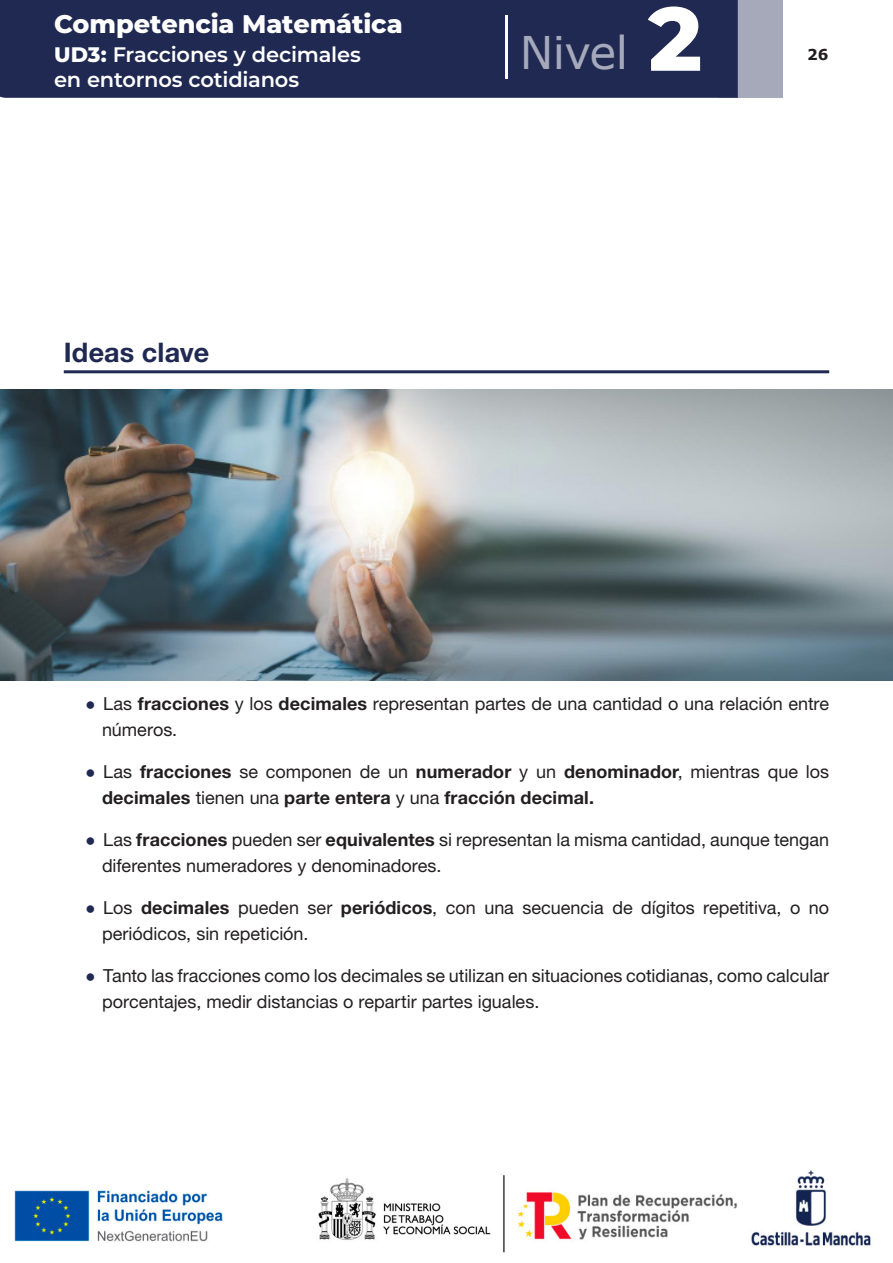
<style>
.page{position:relative;width:893px;height:1263px;background:#fff}
.page>*{position:absolute;margin:0;border:0;box-sizing:border-box;transform-origin:0 0}
.t1{font:45px "Verdana";letter-spacing:-.015em;color:#a5a9ba}
._1__TITULO{font:27px "Helvetica Neue LT 75 Bd";letter-spacing:.005em;color:#1f2952}
.t2{font:800 25.5px "Montserrat";letter-spacing:-.005em;color:#fff}
.t3{font:600 21px/25.2px "Montserrat";letter-spacing:-.01em;color:#fff}
.t4{font:18px/25.5px "Helvetica Neue LT 55 Rm";color:#231f20}
.t5{font:18px/25.5px "Helvetica Neue LT 75 Bd";letter-spacing:.005em;color:#231f20}
.t6{font:700 15px "Verdana";color:#231f20}
.s1{font-weight:800}
.s2{font-family:"Montserrat";font-weight:800;font-size:90px;color:#fff}
.s3{font-family:"Verdana";font-weight:700;font-size:15px;color:#1f2952}
.s4{font-family:"Helvetica Neue LT 75 Bd"}
.s5{font-family:"Helvetica Neue LT 55 Rm"}
</style>
<div class="page">
<img style="left:14px;top:1170px;width:857px;height:83px">
<div style="left:719px;top:0;width:63px;height:98px;background:#a5a9ba"></div>
<div style="left:0;top:0;width:738px;height:98px;background:#1f2952"></div>
<hr style="left:505px;top:16px;width:2px;height:63px;background:#fff">
<hr style="left:64px;top:370px;width:765px;height:3px;background:#1f2952">
<img style="left:0;top:389px;width:893px;height:292px">
<h3 class="t2" style="left:54px;top:5px;width:350px">Competencia Matemática</h3>
<p class="t3" style="left:54px;top:41px;width:309px"><span class="s1">UD3:</span> Fracciones y decimales en entornos cotidianos</p>
<p class="_1__TITULO" style="left:64px;top:335px;width:147px">Ideas clave</p>
<h1 class="t1" style="left:520px;top:22px;width:184px">Nivel <span class="s2">2</span></h1>
<p class="t6" style="left:807px;top:44px;width:23px">26</p>
<p class="t4" style="left:102px;top:691px;width:729px;text-indent:-17px"><span class="s3">•</span> Las <span class="s4">fracciones</span> y los <span class="s4">decimales</span> representan partes de una cantidad o una relación entre números.</p>
<p class="t5" style="left:102px;top:759px;width:729px;text-indent:-17px"><span class="s3">•</span> <span class="s5">Las</span> fracciones <span class="s5">se componen de un</span> numerador <span class="s5">y un</span> denominador<span class="s5">, mientras que los </span>decimales <span class="s5">tienen una</span> parte entera <span class="s5">y una</span> fracción decimal.</p>
<p class="t4" style="left:102px;top:827px;width:729px;text-indent:-17px"><span class="s3">•</span> Las <span class="s4">fracciones</span> pueden ser <span class="s4">equivalentes</span> si representan la misma cantidad, aunque tengan diferentes numeradores y denominadores.</p>
<p class="t4" style="left:102px;top:895px;width:729px;text-indent:-17px"><span class="s3">•</span> Los <span class="s4">decimales</span> pueden ser <span class="s4">periódicos</span>, con una secuencia de dígitos repetitiva, o no periódicos, sin repetición.</p>
<p class="t4" style="left:102px;top:963px;width:729px;text-indent:-17px"><span class="s3">•</span> Tanto las fracciones como los decimales se utilizan en situaciones cotidianas, como calcular porcentajes, medir distancias o repartir partes iguales.</p>
</div>
